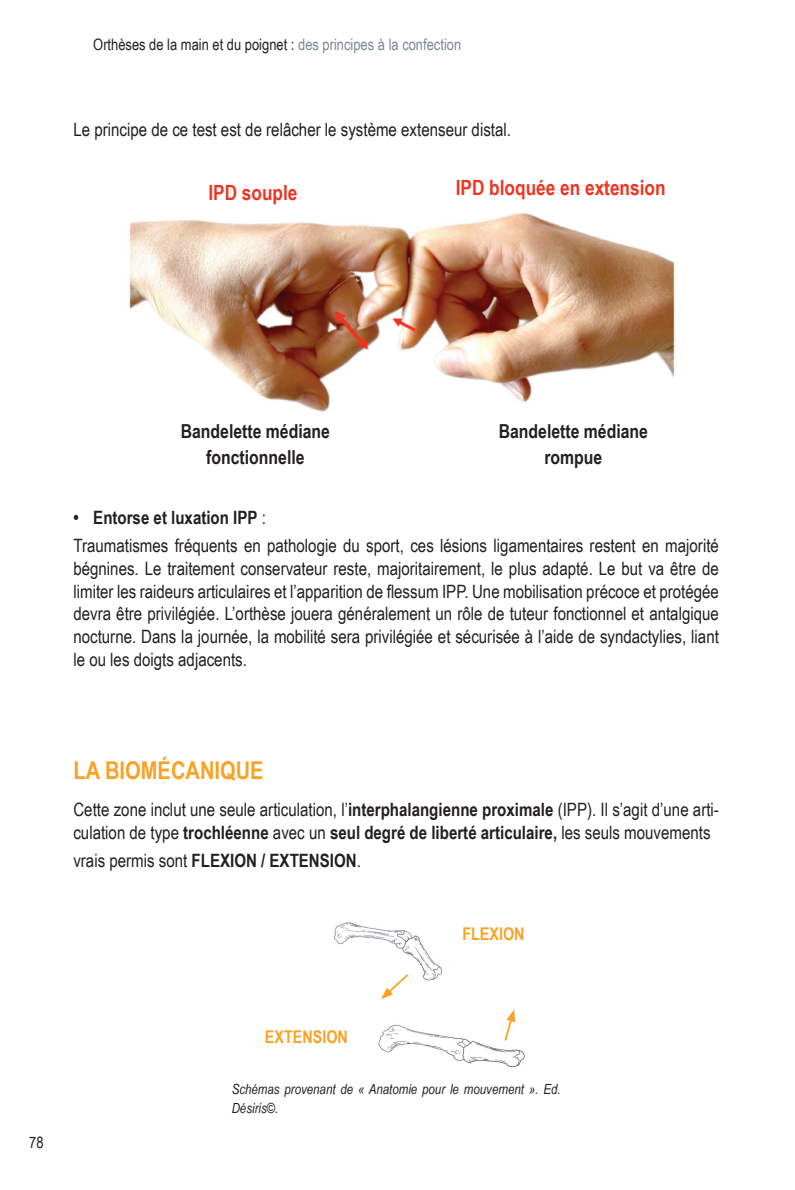
<style>
.page{position:relative;width:795px;height:1190px;background:#fff}
.page>*{position:absolute;margin:0;border:0;box-sizing:border-box;transform-origin:0 0}
.t1{font:700 24.5px "Arial Narrow";color:#f9a224}
.t2{font:700 21px "Arial Narrow";color:#ef3522}
.t3{font:700 19.25px/25.9px "Arial Narrow";color:#231f20;text-align:center}
.t4{font:18.38px/22.8px "Arial Narrow";color:#231f20}
.t5{font:700 18.38px "Arial Narrow";color:#231f20}
.t6{font:700 17.5px "Arial Narrow";color:#f9a224}
.t7{font:15.75px "Arial Narrow";color:#231f20}
.t8{font:italic 14px/19.2px "Arial Narrow";color:#231f20}
.s1{color:#7c8796}
.s2{font-weight:700}
.s3{font-weight:400}
</style>
<div class="page">
<img style="left:129px;top:213px;width:546px;height:199px">
<img style="left:334px;top:922px;width:191px;height:145px">
<svg style="left:381px;top:972px;width:29px;height:27px"></svg>
<svg style="left:503px;top:1009px;width:12px;height:33px"></svg>
<p class="t7" style="left:93px;top:33px;width:369px">Orthèses de la main et du poignet : <span class="s1">des principes à la confection</span></p>
<p class="t4" style="left:73px;top:118px;width:439px">Le principe de ce test est de relâcher le système extenseur distal.</p>
<p class="t2" style="left:208px;top:177px;width:90px">IPD souple</p>
<p class="t2" style="left:455px;top:172px;width:211px">IPD bloquée en extension</p>
<p class="t3" style="left:181px;top:418px;width:151px">Bandelette médiane fonctionnelle</p>
<p class="t3" style="left:498px;top:418px;width:151px">Bandelette médiane rompue</p>
<p class="t4" style="left:73px;top:503px;width:646px;line-height:27.7px"><span class="s2">• Entorse et luxation IPP</span> :<br>Traumatismes fréquents en pathologie du sport, ces lésions ligamentaires restent en majorité</p>
<p class="t4" style="left:73px;top:556px;width:646px;text-align:justify">bégnines. Le traitement conservateur reste, majoritairement, le plus adapté. Le but va être de limiter les raideurs articulaires et l’apparition de flessum IPP. Une mobilisation précoce et protégée devra être privilégiée. L’orthèse jouera généralement un rôle de tuteur fonctionnel et antalgique nocturne. Dans la journée, la mobilité sera privilégiée et sécurisée à l’aide de syndactylies, liant le ou les doigts adjacents.</p>
<h1 class="t1" style="left:73px;top:751px;width:192px">LA BIOMÉCANIQUE</h1>
<p class="t4" style="left:73px;top:797px;width:646px">Cette zone inclut une seule articulation, l’<span class="s2">interphalangienne proximale</span> (IPP). Il s’agit d’une arti&shy;culation de type <span class="s2">trochléenne</span> avec un <span class="s2">seul degré de liberté articulaire,</span> les seuls mouvements</p>
<p class="t5" style="left:73px;top:846px;width:289px"><span class="s3">vrais permis sont</span> FLEXION / EXTENSION<span class="s3">.</span></p>
<p class="t6" style="left:462px;top:920px;width:64px">FLEXION</p>
<p class="t7" style="left:29px;top:1131px;width:16px">78</p>
<p class="t6" style="left:265px;top:1023px;width:84px">EXTENSION</p>
<p class="t8" style="left:231px;top:1079px;width:330px">Schémas provenant de « Anatomie pour le mouvement ». Ed.<br>Désiris©.</p>
</div>
